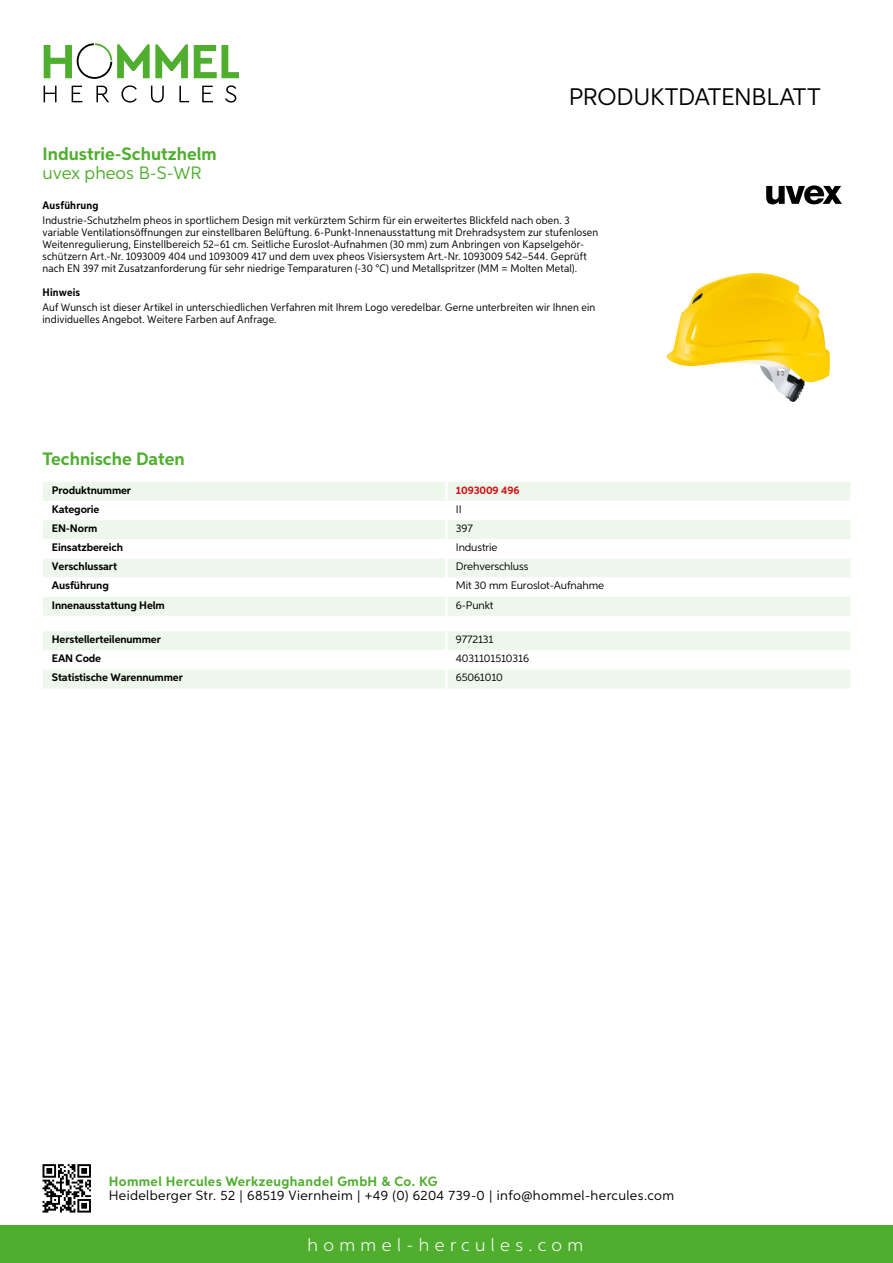
<style>
.page{position:relative;width:893px;height:1263px;background:#fff}
.page>*{position:absolute;margin:0;border:0;box-sizing:border-box;transform-origin:0 0}
.t1{font:24px "Aspira";letter-spacing:-.01em;color:#000}
.t2{font:700 18px "Aspira";color:#50ae2f}
.t3{font:300 18px "Aspira";letter-spacing:.3em;color:#fff}
.t4{font:18px "Aspira";color:#50ae2f}
.t5{font:13.5px "Aspira";letter-spacing:.03em;color:#000}
.t6{font:700 13.5px "Aspira";letter-spacing:.03em;color:#50ae2f}
.t7{font:10.95px/12px "Aspira Nar";letter-spacing:.015em;color:#000}
.t8{font:700 10.95px "Aspira";letter-spacing:-.01em;color:#000}
.t9{font:10.95px "Aspira";letter-spacing:-.01em;color:#000}
.t10{font:700 10.95px "Aspira Nar";letter-spacing:.02em;color:#000}
.t11{font:700 10.95px "Aspira";letter-spacing:-.01em;color:#cd1013}
</style>
<div class="page">
<div style="left:0;top:1226px;width:893px;height:37px;background:#50ae2f"></div>
<svg style="left:43px;top:1164px;width:48px;height:48px"></svg>
<svg style="left:194px;top:45px;width:45px;height:33px"></svg>
<svg style="left:44px;top:43px;width:144px;height:36px"></svg>
<svg style="left:44px;top:86px;width:13px;height:16px"></svg>
<svg style="left:72px;top:86px;width:10px;height:16px"></svg>
<svg style="left:96px;top:86px;width:13px;height:16px"></svg>
<svg style="left:121px;top:85px;width:16px;height:18px"></svg>
<svg style="left:151px;top:86px;width:13px;height:17px"></svg>
<svg style="left:179px;top:86px;width:10px;height:16px"></svg>
<svg style="left:202px;top:86px;width:11px;height:16px"></svg>
<svg style="left:225px;top:85px;width:11px;height:18px"></svg>
<div style="left:43px;top:482px;width:807px;height:134px;background:#eef7eb"></div>
<svg style="left:43px;top:501px;width:807px;height:96px"></svg>
<hr style="left:445px;top:482px;width:3px;height:19px;background:#fff">
<hr style="left:445px;top:501px;width:3px;height:19px;background:#fff">
<hr style="left:445px;top:520px;width:3px;height:19px;background:#fff">
<hr style="left:445px;top:539px;width:3px;height:19px;background:#fff">
<hr style="left:445px;top:558px;width:3px;height:19px;background:#fff">
<hr style="left:445px;top:577px;width:3px;height:20px;background:#fff">
<hr style="left:445px;top:597px;width:3px;height:19px;background:#fff">
<svg style="left:43px;top:631px;width:807px;height:58px"></svg>
<hr style="left:445px;top:669px;width:3px;height:20px;background:#fff">
<img style="left:666px;top:273px;width:164px;height:129px">
<svg style="left:766px;top:185px;width:76px;height:19px"></svg>
<h1 class="t1" style="left:569px;top:82px;width:253px">Produktdatenblatt</h1>
<h2 class="t2" style="left:43px;top:142px;width:176px">Industrie-Schutzhelm</h2>
<h2 class="t4" style="left:43px;top:162px;width:158px">uvex pheos B-S-WR</h2>
<p class="t10" style="left:43px;top:199px;width:58px">Ausführung</p>
<p class="t7" style="left:43px;top:214px;width:557px">Industrie-Schutzhelm pheos in sportlichem Design mit verkürztem Schirm für ein erweitertes Blickfeld nach oben. 3 variable Ventilationsöffnungen zur einstellbaren Belüftung. 6-Punkt-Innenausstattung mit Drehradsystem zur stufenlosen Weitenregulierung, Einstellbereich 52–61 cm. Seitliche Euroslot-Aufnahmen (30 mm) zum Anbringen von Kapselgehör&shy;schützern Art.-Nr. 1093009 404 und 1093009 417 und dem uvex pheos Visiersystem Art.-Nr. 1093009 542–544. Geprüft nach EN 397 mit Zusatzanforderung für sehr niedrige Temparaturen (-30 °C) und Metallspritzer (MM = Molten Metal).</p>
<p class="t10" style="left:43px;top:285px;width:39px">Hinweis</p>
<p class="t7" style="left:43px;top:301px;width:554px">Auf Wunsch ist dieser Artikel in unterschiedlichen Verfahren mit Ihrem Logo veredelbar. Gerne unterbreiten wir Ihnen ein individuelles Angebot. Weitere Farben auf Anfrage.</p>
<h2 class="t2" style="left:43px;top:448px;width:144px">Technische Daten</h2>
<p class="t8" style="left:52px;top:483px;width:81px">Produktnummer</p>
<p class="t11" style="left:456px;top:483px;width:65px">1093009 496</p>
<p class="t8" style="left:52px;top:502px;width:49px">Kategorie</p>
<p class="t9" style="left:456px;top:502px;width:7px">II</p>
<p class="t8" style="left:52px;top:521px;width:47px">EN-Norm</p>
<p class="t9" style="left:456px;top:522px;width:18px">397</p>
<p class="t8" style="left:52px;top:541px;width:73px">Einsatzbereich</p>
<p class="t9" style="left:456px;top:541px;width:43px">Industrie</p>
<p class="t8" style="left:52px;top:560px;width:67px">Verschlussart</p>
<p class="t9" style="left:456px;top:560px;width:74px">Drehverschluss</p>
<p class="t8" style="left:52px;top:579px;width:58px">Ausführung</p>
<p class="t9" style="left:456px;top:579px;width:150px">Mit 30 mm Euroslot-Aufnahme</p>
<p class="t8" style="left:52px;top:598px;width:114px">Innenausstattung Helm</p>
<p class="t9" style="left:456px;top:598px;width:39px">6-Punkt</p>
<p class="t8" style="left:52px;top:633px;width:111px">Herstellerteilenummer</p>
<p class="t9" style="left:456px;top:633px;width:39px">9772131</p>
<p class="t8" style="left:52px;top:652px;width:51px">EAN Code</p>
<p class="t9" style="left:456px;top:652px;width:75px">4031101510316</p>
<p class="t8" style="left:52px;top:671px;width:132px">Statistische Warennummer</p>
<p class="t9" style="left:456px;top:671px;width:49px">65061010</p>
<p class="t6" style="left:109px;top:1172px;width:330px">Hommel Hercules Werkzeughandel GmbH &amp; Co. KG</p>
<p class="t5" style="left:109px;top:1187px;width:567px">Heidelberger Str. 52 | 68519 Viernheim | +49 (0) 6204 739-0 | info@hommel-hercules.com</p>
<h2 class="t3" style="left:307px;top:1234px;width:277px">hommel-hercules.com</h2>
</div>
